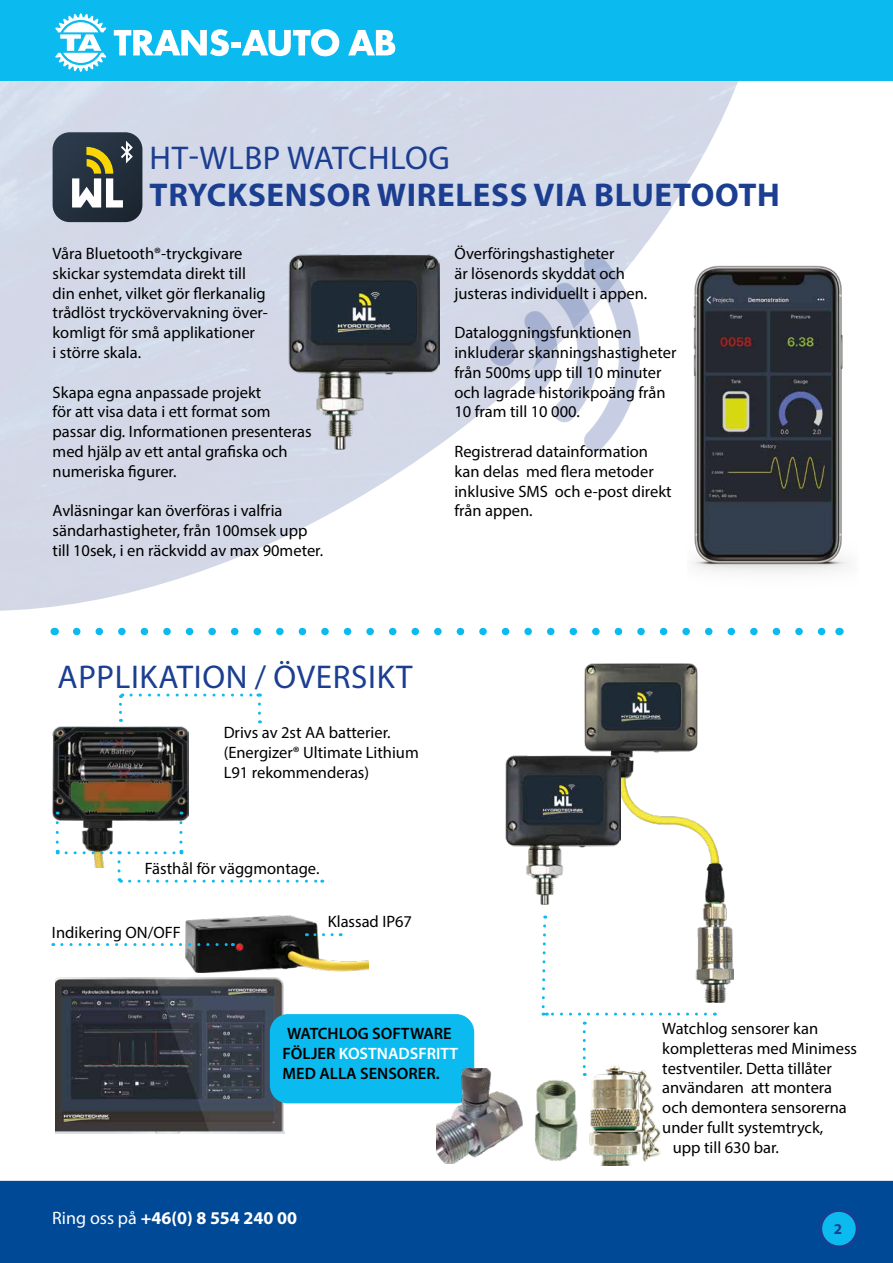
<style>
.page{position:relative;width:893px;height:1263px;background:#fff}
.page>*{position:absolute;margin:0;border:0;box-sizing:border-box;transform-origin:0 0}
.t1{font:33px "Myriad Pro";letter-spacing:.02em;color:#1b3e90}
.t2{font:700 33px "Myriad Pro";letter-spacing:.02em;color:#1b3e90}
.t3{font:700 18px "Myriad Pro";color:#fff}
.t4{font:16.5px/19.8px "Myriad Pro";color:#000}
.t5{font:600 16.5px/19.8px "Myriad Pro";color:#000}
.t6{font:700 15px "Myriad Pro";color:#1b3e90}
.s1{color:#fff}
.s2{font-weight:400}
</style>
<div class="page">
<img style="left:0;top:81px;width:844px;height:555px">
<div style="left:0;top:1181px;width:893px;height:82px;background:#004996"></div>
<div style="left:0;top:0;width:893px;height:81px;background:#0bbbef"></div>
<svg style="left:55px;top:13px;width:51px;height:59px"></svg>
<svg style="left:114px;top:29px;width:115px;height:27px"></svg>
<div style="left:232px;top:42px;width:9px;height:5px;background:#fff"></div>
<svg style="left:242px;top:29px;width:97px;height:27px"></svg>
<svg style="left:348px;top:30px;width:47px;height:25px"></svg>
<img style="left:489px;top:255px;width:150px;height:195px">
<svg style="left:53px;top:132px;width:89px;height:90px;background:#4f5758"></svg>
<img style="left:289px;top:255px;width:150px;height:194px">
<img style="left:688px;top:247px;width:162px;height:349px">
<svg style="left:77px;top:628px;width:751px;height:7px"></svg>
<img style="left:584px;top:663px;width:149px;height:340px">
<img style="left:52px;top:726px;width:136px;height:142px">
<img style="left:186px;top:916px;width:182px;height:57px">
<img style="left:56px;top:977px;width:228px;height:156px">
<svg style="left:119px;top:693px;width:4px;height:19px"></svg>
<svg style="left:131px;top:693px;width:129px;height:3px"></svg>
<svg style="left:258px;top:704px;width:3px;height:19px"></svg>
<svg style="left:56px;top:823px;width:3px;height:31px"></svg>
<svg style="left:66px;top:823px;width:116px;height:31px"></svg>
<svg style="left:117px;top:862px;width:4px;height:21px"></svg>
<svg style="left:130px;top:880px;width:193px;height:3px"></svg>
<svg style="left:62px;top:943px;width:171px;height:3px"></svg>
<svg style="left:315px;top:933px;width:26px;height:3px"></svg>
<div style="left:270px;top:1014px;width:204px;height:89px;background:#0bbbef;border-radius:18px"></div>
<img style="left:605px;top:1065px;width:56px;height:100px">
<img style="left:535px;top:1071px;width:74px;height:95px">
<img style="left:436px;top:1068px;width:87px;height:95px">
<svg style="left:541px;top:915px;width:164px;height:100px"></svg>
<svg style="left:583px;top:1032px;width:3px;height:44px"></svg>
<div style="left:821px;top:1210px;width:36px;height:37px;background:#0bbbef;border-radius:50%"></div>
<div style="left:819px;top:1209px;width:40px;height:39px;border:3px solid #1b3e90;border-radius:50%"></div>
<img style="left:505px;top:756px;width:115px;height:148px">
<h1 class="t1" style="left:150px;top:137px;width:302px">HT-WLBP WATCHLOG</h1>
<h1 class="t2" style="left:150px;top:173px;width:632px">TRYCKSENSOR WIRELESS VIA BLUETOOTH</h1>
<p class="t4" style="left:53px;top:243px;width:217px">Våra Bluetooth®-tryckgivare skickar systemdata direkt till din enhet, vilket gör flerkanalig trådlöst tryckövervakning över&shy;komligt för små applikationer<br>i större skala.</p>
<p class="t4" style="left:53px;top:382px;width:261px">Skapa egna anpassade projekt<br>för att visa data i ett format som passar dig. Informationen presenteras med hjälp av ett antal grafiska och numeriska figurer.</p>
<p class="t4" style="left:53px;top:501px;width:272px">Avläsningar kan överföras i valfria sändarhastigheter, från 100msek upp till 10sek, i en räckvidd av max 90meter.</p>
<p class="t4" style="left:454px;top:243px;width:194px">Överföringshastigheter<br>är lösenords skyddat och justeras individuellt i appen.</p>
<p class="t4" style="left:454px;top:322px;width:224px">Dataloggningsfunktionen inkluderar skanningshastigheter från 500ms upp till 10 minuter och lagrade historikpoäng från<br>10 fram till 10 000.</p>
<p class="t4" style="left:454px;top:441px;width:219px">Registrerad datainformation kan delas med flera metoder inklusive SMS och e-post direkt från appen.</p>
<h1 class="t1" style="left:58px;top:656px;width:356px">APPLIKATION / ÖVERSIKT</h1>
<p class="t4" style="left:224px;top:722px;width:197px">Drivs av 2st AA batterier. (Energizer® Ultimate Lithium<br>L91 rekommenderas)</p>
<p class="t4" style="left:145px;top:858px;width:176px">Fästhål för väggmontage.</p>
<p class="t4" style="left:52px;top:922px;width:130px">Indikering ON/OFF</p>
<p class="t4" style="left:328px;top:912px;width:86px">Klassad IP67</p>
<p class="t5" style="left:283px;top:1023px;width:177px">WATCHLOG SOFTWARE<br>FÖLJER <span class="s1">KOSTNADSFRITT<br></span>MED ALLA SENSORER.</p>
<p class="t3" style="left:52px;top:1206px;width:247px"><span class="s2">Ring oss på</span> +46(0) 8 554 240 00</p>
<p class="t4" style="left:662px;top:1018px;width:157px">Watchlog sensorer kan</p>
<p class="t4" style="left:662px;top:1038px;width:196px">kompletteras med Minimess</p>
<p class="t4" style="left:662px;top:1058px;width:171px">testventiler. Detta tillåter</p>
<p class="t4" style="left:662px;top:1078px;width:171px">användaren att montera</p>
<p class="t4" style="left:662px;top:1097px;width:186px">och demontera sensorerna</p>
<p class="t4" style="left:662px;top:1117px;width:163px">under fullt systemtryck,</p>
<p class="t4" style="left:673px;top:1137px;width:108px">upp till 630 bar.</p>
<p class="t6" style="left:834px;top:1219px;width:10px">2</p>
</div>
